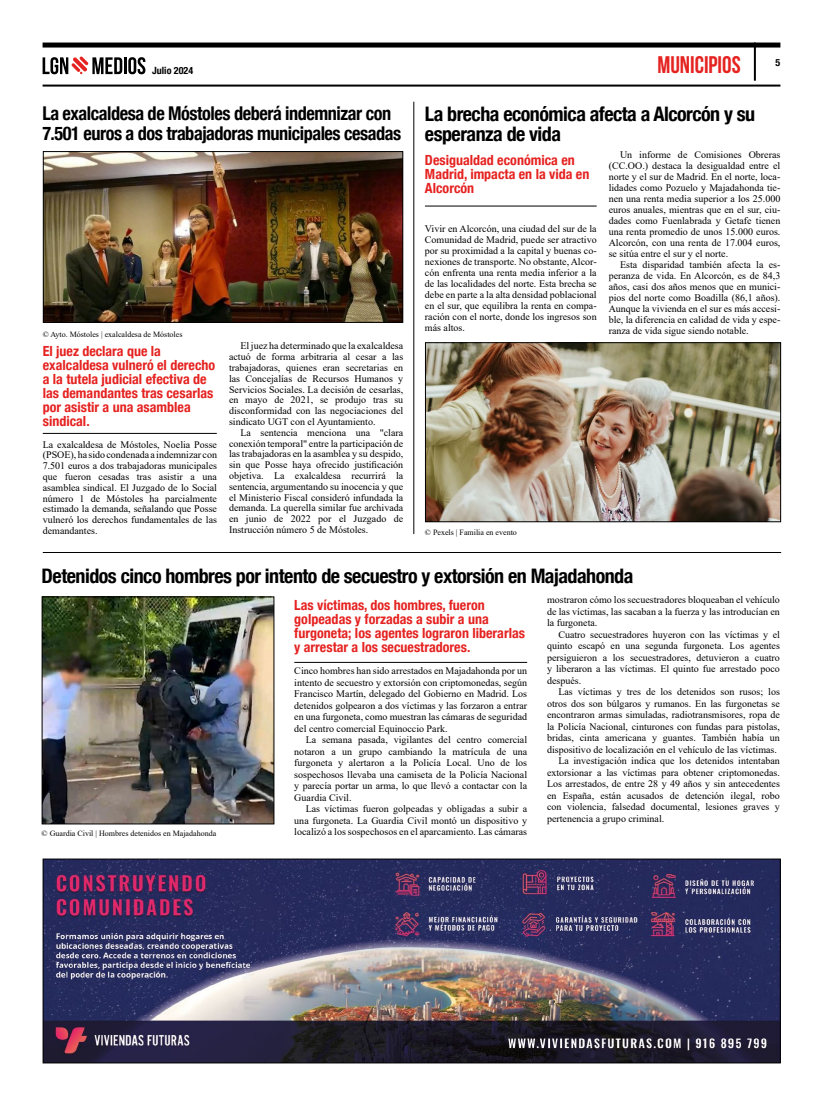
<style>
.page{position:relative;width:823px;height:1106px;background:#fff}
.page>*{position:absolute;margin:0;border:0;box-sizing:border-box;transform-origin:0 0}
.t1{font:700 24px "Bebas Neue";color:#e52321}
.t2{font:700 condensed 20px/20px "Helvetica Neue";letter-spacing:-.025em;color:#000}
.t3{font:700 condensed 19px/20px "Helvetica Neue";letter-spacing:-.025em;color:#000;scale:.96 1}
.t4{font:700 condensed 14px/14px "Helvetica Neue";color:#e52321}
.t5{font:10px/10.8px "Times New Roman";color:#000;text-align:justify}
.t6{font:700 condensed 10px "Helvetica Neue";color:#000}
.t7{font:8px "Times New Roman";color:#000}
</style>
<div class="page">
<hr style="left:43px;top:85px;width:737px;height:2px;background:#000">
<svg style="left:43px;top:56px;width:102px;height:18px"></svg>
<hr style="left:753px;top:43px;width:2px;height:38px;background:#000">
<div style="left:43px;top:43px;width:737px;height:5px;background:#000"></div>
<hr style="left:43px;top:552px;width:737px;height:1px;background:#000">
<img style="left:45px;top:153px;width:356px;height:168px">
<div style="left:43px;top:151px;width:360px;height:172px;border:1px solid #000"></div>
<hr style="left:413px;top:102px;width:1px;height:432px;background:#000">
<img style="left:426px;top:344px;width:352px;height:176px">
<div style="left:424px;top:342px;width:356px;height:180px;border:1px solid #000"></div>
<img style="left:45px;top:860px;width:733px;height:201px">
<div style="left:43px;top:858px;width:737px;height:205px;border:1px solid #000"></div>
<hr style="left:43px;top:433px;width:174px;height:1px;background:#000">
<hr style="left:424px;top:205px;width:172px;height:1px;background:#000">
<hr style="left:294px;top:662px;width:233px;height:1px;background:#000">
<img style="left:44px;top:598px;width:228px;height:224px">
<div style="left:42px;top:596px;width:232px;height:228px;border:1px solid #000"></div>
<p class="t6" style="left:152px;top:65px;width:42px">Julio 2024</p>
<h1 class="t1" style="left:657px;top:52px;width:85px">MUNICIPIOS</h1>
<h3 class="t3" style="left:42px;top:103px;width:375px">La exalcaldesa de Móstoles deberá indemnizar con<br>7.501 euros a dos trabajadoras municipales cesadas</h3>
<h2 class="t2" style="left:424px;top:103px;width:331px">La brecha económica afecta a Alcorcón y su esperanza de vida</h2>
<p class="t6" style="left:775px;top:57px;width:6px">5</p>
<p class="t7" style="left:43px;top:328px;width:141px">© Ayto. Móstoles | exalcaldesa de Móstoles</p>
<h3 class="t4" style="left:43px;top:344px;width:174px">El juez declara que la exalcaldesa vulneró el derecho a la tutela judicial efectiva de las demandantes tras cesarlas por asistir a una asamblea sindical.</h3>
<p class="t5" style="left:43px;top:438px;width:176px">La exalcaldesa de Móstoles, Noelia Posse (PSOE), ha sido condenada a indemnizar con 7.501 euros a dos trabajadoras municipales que fueron cesadas tras asistir a una asamblea sindical. El Juzgado de lo Social número 1 de Móstoles ha parcialmente estimado la demanda, señalando que Posse vulneró los derechos fundamentales de las demandantes.</p>
<p class="t5" style="left:229px;top:340px;width:176px;text-indent:11px">El juez ha determinado que la exalcaldesa actuó de forma arbitraria al cesar a las trabajadoras, quienes eran secretarias en las Concejalías de Recursos Humanos y Servicios Sociales. La decisión de cesarlas, en mayo de 2021, se produjo tras su disconformidad con las negociaciones del sindicato UGT con el Ayuntamiento.</p>
<p class="t5" style="left:229px;top:426px;width:176px;text-indent:11px">La sentencia menciona una "clara conexión temporal" entre la participación de las trabajadoras en la asamblea y su despido, sin que Posse haya ofrecido justificación objetiva. La exalcaldesa recurrirá la sentencia, argumentando su inocencia y que el Ministerio Fiscal consideró infundada la demanda. La querella similar fue archivada en junio de 2022 por el Juzgado de Instrucción número 5 de Móstoles.</p>
<h3 class="t4" style="left:424px;top:152px;width:166px">Desigualdad económica en<br>Madrid, impacta en la vida en<br>Alcorcón</h3>
<p class="t5" style="left:424px;top:222px;width:173px">Vivir en Alcorcón, una ciudad del sur de la Comunidad de Madrid, puede ser atractivo por su proximidad a la capital y buenas co&shy;nexiones de transporte. No obstante, Alcor&shy;cón enfrenta una renta media inferior a la de las localidades del norte. Esta brecha se debe en parte a la alta densidad poblacional en el sur, que equilibra la renta en compa&shy;ración con el norte, donde los ingresos son más altos.</p>
<p class="t5" style="left:608px;top:149px;width:173px;text-indent:11px">Un informe de Comisiones Obreras (CC.OO.) destaca la desigualdad entre el norte y el sur de Madrid. En el norte, loca&shy;lidades como Pozuelo y Majadahonda tie&shy;nen una renta media superior a los 25.000 euros anuales, mientras que en el sur, ciu&shy;dades como Fuenlabrada y Getafe tienen una renta promedio de unos 15.000 euros.<br>Alcorcón, con una renta de 17.004 euros, se sitúa entre el sur y el norte.</p>
<p class="t5" style="left:608px;top:259px;width:173px;text-indent:11px">Esta disparidad también afecta la es&shy;peranza de vida. En Alcorcón, es de 84,3 años, casi dos años menos que en munici&shy;pios del norte como Boadilla (86,1 años).<br>Aunque la vivienda en el sur es más accesi&shy;ble, la diferencia en calidad de vida y espe&shy;ranza de vida sigue siendo notable.</p>
<p class="t7" style="left:424px;top:526px;width:93px">© Pexels | Familia en evento</p>
<h2 class="t2" style="left:42px;top:565px;width:593px">Detenidos cinco hombres por intento de secuestro y extorsión en Majadahonda</h2>
<p class="t7" style="left:42px;top:827px;width:176px">© Guardia Civil | Hombres detenidos en Majadahonda</p>
<h3 class="t4" style="left:294px;top:597px;width:232px">Las víctimas, dos hombres, fueron golpeadas y forzadas a subir a una furgoneta; los agentes lograron liberarlas y arrestar a los secuestradores.</h3>
<p class="t5" style="left:294px;top:665px;width:234px;line-height:11.5px">Cinco hombres han sido arrestados en Majadahonda por un intento de secuestro y extorsión con criptomonedas, según Francisco Martín, delegado del Gobierno en Madrid. Los detenidos golpearon a dos víctimas y las forzaron a entrar en una furgoneta, como muestran las cámaras de seguridad del centro comercial Equinoccio Park.</p>
<p class="t5" style="left:294px;top:734px;width:234px;line-height:11.5px;text-indent:11px">La semana pasada, vigilantes del centro comercial notaron a un grupo cambiando la matrícula de una furgoneta y alertaron a la Policía Local. Uno de los sospechosos llevaba una camiseta de la Policía Nacional y parecía portar un arma, lo que llevó a contactar con la Guardia Civil.</p>
<p class="t5" style="left:294px;top:803px;width:234px;line-height:11.5px;text-indent:11px">Las víctimas fueron golpeadas y obligadas a subir a una furgoneta. La Guardia Civil montó un dispositivo y localizó a los sospechosos en el aparcamiento. Las cámaras</p>
<p class="t5" style="left:546px;top:594px;width:234px;line-height:11.5px">mostraron cómo los secuestradores bloqueaban el vehículo de las víctimas, las sacaban a la fuerza y las introducían en la furgoneta.</p>
<p class="t5" style="left:546px;top:628px;width:234px;line-height:11.5px;text-indent:11px">Cuatro secuestradores huyeron con las víctimas y el quinto escapó en una segunda furgoneta. Los agentes persiguieron a los secuestradores, detuvieron a cuatro y liberaron a las víctimas. El quinto fue arrestado poco después.</p>
<p class="t5" style="left:558px;top:686px;width:223px">Las víctimas y tres de los detenidos son rusos; los</p>
<p class="t5" style="left:546px;top:698px;width:234px">otros dos son búlgaros y rumanos. En las furgonetas se</p>
<p class="t5" style="left:546px;top:709px;width:234px">encontraron armas simuladas, radiotransmisores, ropa de</p>
<p class="t5" style="left:546px;top:721px;width:234px">la Policía Nacional, cinturones con fundas para pistolas,</p>
<p class="t5" style="left:546px;top:732px;width:234px">bridas, cinta americana y guantes. También había un</p>
<p class="t5" style="left:546px;top:744px;width:231px">dispositivo de localización en el vehículo de las víctimas.</p>
<p class="t5" style="left:558px;top:755px;width:223px">La investigación indica que los detenidos intentaban</p>
<p class="t5" style="left:546px;top:767px;width:234px">extorsionar a las víctimas para obtener criptomonedas.</p>
<p class="t5" style="left:546px;top:778px;width:234px">Los arrestados, de entre 28 y 49 años y sin antecedentes</p>
<p class="t5" style="left:546px;top:790px;width:234px">en España, están acusados de detención ilegal, robo</p>
<p class="t5" style="left:546px;top:801px;width:234px">con violencia, falsedad documental, lesiones graves y</p>
<p class="t5" style="left:546px;top:813px;width:119px">pertenencia a grupo criminal.</p>
</div>
